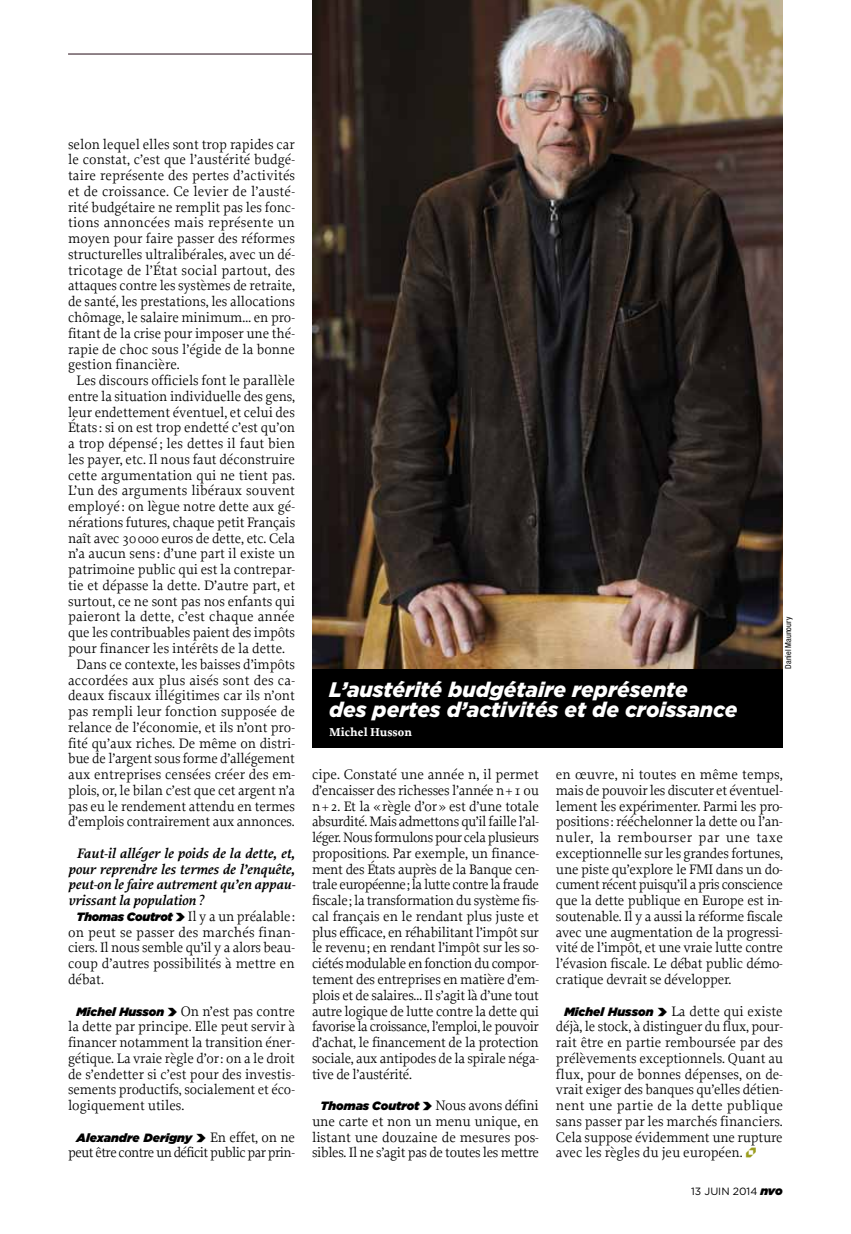
<style>
.page{position:relative;width:851px;height:1234px;background:#fff}
.page>*{position:absolute;margin:0;border:0;box-sizing:border-box;transform-origin:0 0}
.t1{font:italic 900 21px/19.5px "Gotham";color:#fff}
.t2{font:14.4px/15.8px "Proforma";color:#000;text-align:justify}
.t3{font:italic 600 14.4px "Proforma";color:#000}
.t4{font:14.4px "Proforma";letter-spacing:-.035em;color:#000}
.t5{font:italic 900 12px "Gotham";letter-spacing:.005em;color:#000}
.t6{font:700 12px "Proforma";color:#fff}
.t7{font:10.5px "Gotham";color:#000}
.t8{font:condensed 8.25px "Helvetica Neue";color:#000}
.s1{font-family:"Gotham";font-weight:900;font-style:italic;font-size:12px}
.s2{font-family:"Arrow Dynamic";font-weight:800;font-size:12px}
.s3{font-family:"Arrow Dynamic";font-weight:800;font-style:normal}
.s4{font-family:"Proforma";font-weight:400;font-style:normal;font-size:14.4px}
.s5{font-family:"Arrow Dynamic";font-weight:800;font-size:9px;color:#9b9d1e}
.s6{font-weight:900;font-style:italic;font-size:12px}
</style>
<div class="page">
<hr style="left:68px;top:53px;width:714px;height:2px;background:#6c5b63">
<img style="left:312px;top:0;width:470px;height:668px">
<div style="left:312px;top:668px;width:470px;height:79px;background:#000"></div>
<p class="t2" style="left:68px;top:136px;width:228px">selon lequel elles sont trop rapides car</p>
<p class="t2" style="left:68px;top:151px;width:228px">le constat, c’est que l’austérité budgé-</p>
<p class="t2" style="left:68px;top:167px;width:228px">taire représente des pertes d’activités</p>
<p class="t2" style="left:68px;top:183px;width:228px">et de croissance. Ce levier de l’austé-</p>
<p class="t2" style="left:68px;top:199px;width:228px">rité budgétaire ne remplit pas les fonc-</p>
<p class="t2" style="left:68px;top:214px;width:228px">tions annoncées mais représente un</p>
<p class="t2" style="left:68px;top:230px;width:228px">moyen pour faire passer des réformes</p>
<p class="t2" style="left:68px;top:246px;width:228px">structurelles ultralibérales, avec un dé-</p>
<p class="t2" style="left:68px;top:262px;width:228px">tricotage de l’État social partout, des</p>
<p class="t2" style="left:68px;top:277px;width:228px">attaques contre les systèmes de retraite,</p>
<p class="t2" style="left:68px;top:293px;width:228px">de santé, les prestations, les allocations</p>
<p class="t2" style="left:68px;top:309px;width:228px">chômage, le salaire minimum… en pro-</p>
<p class="t2" style="left:68px;top:325px;width:228px">fitant de la crise pour imposer une thé-</p>
<p class="t2" style="left:68px;top:340px;width:228px">rapie de choc sous l’égide de la bonne</p>
<p class="t2" style="left:68px;top:356px;width:113px">gestion financière.</p>
<p class="t2" style="left:77px;top:372px;width:220px">Les discours officiels font le parallèle</p>
<p class="t2" style="left:68px;top:388px;width:228px">entre la situation individuelle des gens,</p>
<p class="t2" style="left:68px;top:403px;width:228px">leur endettement éventuel, et celui des</p>
<p class="t2" style="left:68px;top:419px;width:228px">États: si on est trop endetté c’est qu’on</p>
<p class="t2" style="left:68px;top:435px;width:228px">a trop dépensé ; les dettes il faut bien</p>
<p class="t2" style="left:68px;top:451px;width:228px">les payer, etc. Il nous faut déconstruire</p>
<p class="t2" style="left:68px;top:466px;width:228px">cette argumentation qui ne tient pas.</p>
<p class="t2" style="left:68px;top:482px;width:228px">L’un des arguments libéraux souvent</p>
<p class="t2" style="left:68px;top:498px;width:228px">employé : on lègue notre dette aux gé-</p>
<p class="t2" style="left:68px;top:514px;width:228px">nérations futures, chaque petit Français</p>
<p class="t2" style="left:68px;top:529px;width:228px">naît avec 30000 euros de dette, etc. Cela</p>
<p class="t2" style="left:68px;top:545px;width:228px">n’a aucun sens: d’une part il existe un</p>
<p class="t2" style="left:68px;top:561px;width:228px">patrimoine public qui est la contrepar-</p>
<p class="t2" style="left:68px;top:577px;width:228px">tie et dépasse la dette. D’autre part, et</p>
<p class="t2" style="left:68px;top:592px;width:228px">surtout, ce ne sont pas nos enfants qui</p>
<p class="t2" style="left:68px;top:608px;width:228px">paieront la dette, c’est chaque année</p>
<p class="t2" style="left:68px;top:624px;width:228px">que les contribuables paient des impôts</p>
<p class="t2" style="left:68px;top:640px;width:218px">pour financer les intérêts de la dette.</p>
<p class="t2" style="left:77px;top:655px;width:220px">Dans ce contexte, les baisses d’impôts</p>
<p class="t2" style="left:68px;top:671px;width:228px">accordées aux plus aisés sont des ca-</p>
<p class="t2" style="left:68px;top:687px;width:228px">deaux fiscaux illégitimes car ils n’ont</p>
<p class="t2" style="left:68px;top:703px;width:228px">pas rempli leur fonction supposée de</p>
<p class="t2" style="left:68px;top:718px;width:228px">relance de l’économie, et ils n’ont pro-</p>
<p class="t2" style="left:68px;top:734px;width:228px">fité qu’aux riches. De même on distri-</p>
<p class="t2" style="left:68px;top:750px;width:228px">bue de l’argent sous forme d’allégement</p>
<p class="t2" style="left:68px;top:766px;width:228px">aux entreprises censées créer des em-</p>
<p class="t2" style="left:68px;top:781px;width:228px">plois, or, le bilan c’est que cet argent n’a</p>
<p class="t2" style="left:68px;top:797px;width:228px">pas eu le rendement attendu en termes</p>
<p class="t2" style="left:68px;top:813px;width:228px">d’emplois contrairement aux annonces.</p>
<p class="t3" style="left:77px;top:843px;width:220px">Faut-il alléger le poids de la dette, et,</p>
<p class="t3" style="left:68px;top:859px;width:228px">pour reprendre les termes de l’enquête,</p>
<p class="t3" style="left:68px;top:875px;width:229px">peut-on le faire autrement qu’en appau-</p>
<p class="t3" style="left:68px;top:891px;width:137px">vrissant la population?</p>
<p class="t2" style="left:77px;top:907px;width:220px"><span class="s1">Thomas Coutrot</span> <span class="s2">C</span> Il y a un préalable:</p>
<p class="t2" style="left:68px;top:923px;width:228px">on peut se passer des marchés finan-</p>
<p class="t2" style="left:68px;top:939px;width:228px">ciers. Il nous semble qu’il y a alors beau-</p>
<p class="t2" style="left:68px;top:955px;width:228px">coup d’autres possibilités à mettre en</p>
<p class="t2" style="left:68px;top:970px;width:37px">débat.</p>
<p class="t2" style="left:68px;top:1002px;width:228px;text-indent:9px"><span class="s1">Michel Husson</span> <span class="s2">C</span> On n’est pas contre la dette par principe. Elle peut servir à financer notamment la transition éner&shy;gétique. La vraie règle d’or: on a le droit de s’endetter si c’est pour des investis&shy;sements productifs, socialement et éco&shy;logiquement utiles.</p>
<p class="t5" style="left:77px;top:1130px;width:220px">Alexandre Derigny <span class="s3">C</span> <span class="s4">En effet, on ne</span></p>
<p class="t4" style="left:68px;top:1143px;width:228px">peut être contre un déficit public par prin-</p>
<p class="t1" style="left:329px;top:679px;width:410px">L’austérité budgétaire représente<br>des pertes d’activités et de croissance</p>
<p class="t6" style="left:329px;top:724px;width:84px">Michel Husson</p>
<p class="t8" style="left:783px;top:668px;width:53px;rotate:-90deg">Daniel Maunoury</p>
<p class="t2" style="left:312px;top:766px;width:228px">cipe. Constaté une année n, il permet d’encaisser des richesses l’année n+1 ou n+2. Et la «règle d’or» est d’une totale absurdité. Mais admettons qu’il faille l’al&shy;léger. Nous formulons pour cela plusieurs propositions. Par exemple, un finance&shy;ment des États auprès de la Banque cen&shy;trale européenne; la lutte contre la fraude fiscale; la transformation du système fis&shy;cal français en le rendant plus juste et plus efficace, en réhabilitant l’impôt sur le revenu; en rendant l’impôt sur les so&shy;ciétés modulable en fonction du compor&shy;tement des entreprises en matière d’em&shy;plois et de salaires… Il s’agit là d’une tout autre logique de lutte contre la dette qui favorise la croissance, l’emploi, le pouvoir d’achat, le financement de la protection sociale, aux antipodes de la spirale néga&shy;tive de l’austérité.</p>
<p class="t2" style="left:312px;top:1096px;width:228px;text-align:center"><span class="s1">Thomas Coutrot</span> <span class="s2">C</span> Nous avons défini une carte et non un menu unique, en listant une douzaine de mesures pos&shy;sibles. Il ne s’agit pas de toutes les mettre</p>
<p class="t2" style="left:556px;top:766px;width:228px">en œuvre, ni toutes en même temps, mais de pouvoir les discuter et éventuel&shy;lement les expérimenter. Parmi les pro&shy;positions: rééchelonner la dette ou l’an&shy;nuler, la rembourser par une taxe exceptionnelle sur les grandes fortunes, une piste qu’explore le FMI dans un do&shy;cument récent puisqu’il a pris conscience que la dette publique en Europe est in&shy;soutenable. Il y a aussi la réforme fiscale avec une augmentation de la progressi&shy;vité de l’impôt, et une vraie lutte contre l’évasion fiscale. Le débat public démo&shy;cratique devrait se développer.</p>
<p class="t2" style="left:556px;top:1002px;width:228px;text-indent:9px"><span class="s1">Michel Husson</span> <span class="s2">C</span> La dette qui existe déjà, le stock, à distinguer du flux, pour&shy;rait être en partie remboursée par des prélèvements exceptionnels. Quant au flux, pour de bonnes dépenses, on de&shy;vrait exiger des banques qu’elles détien&shy;nent une partie de la dette publique sans passer par les marchés financiers.<br>Cela suppose évidemment une rupture avec les règles du jeu européen. <span class="s5">N</span><sup>X</sup></p>
<p class="t7" style="left:691px;top:1184px;width:93px">13 juin 2014 <span class="s6">nvo</span></p>
</div>
